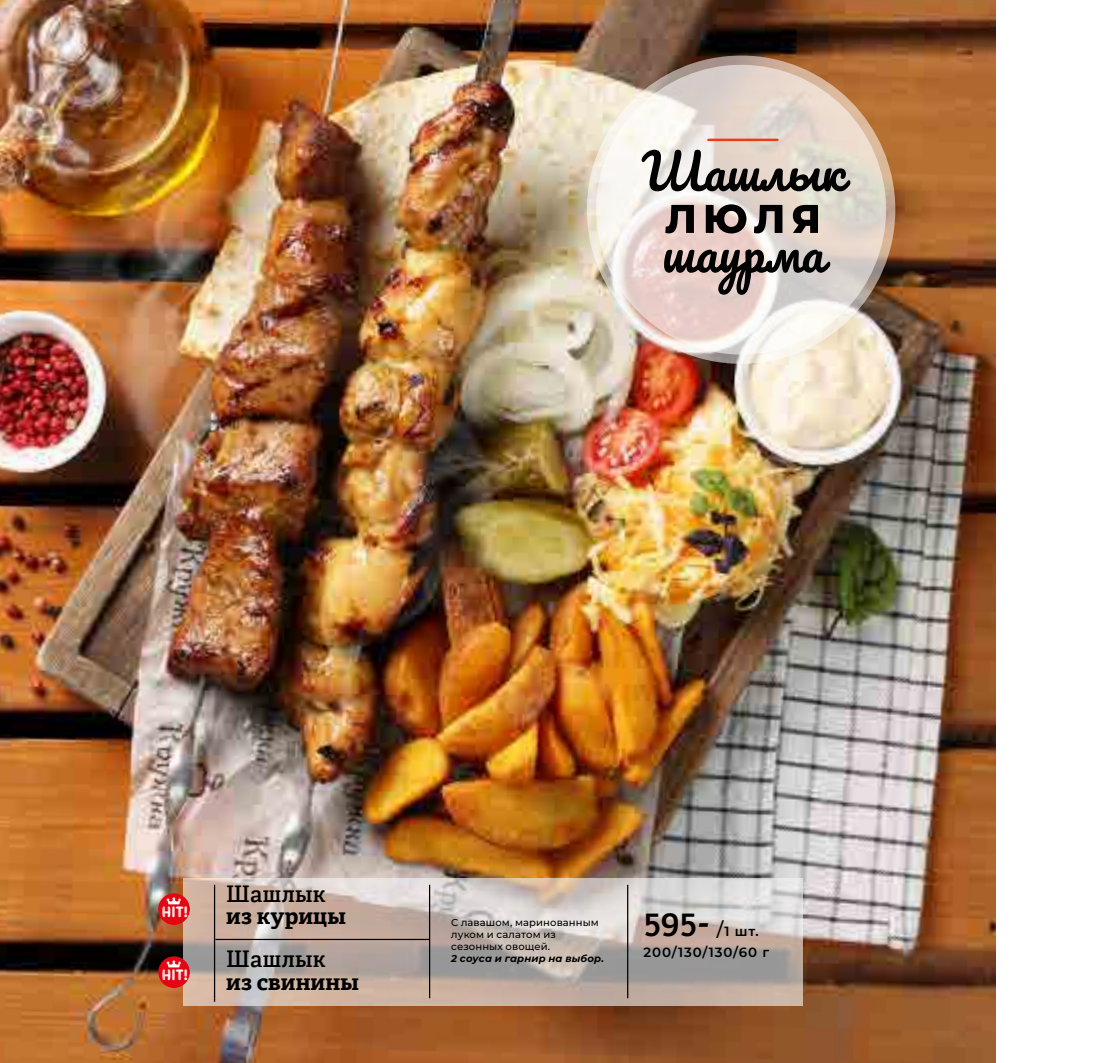
<style>
.page{position:relative;width:1115px;height:1063px;background:#fff}
.page>*{position:absolute;margin:0;border:0;box-sizing:border-box;transform-origin:0 0}
.t1{font:700 29.25px "Euphemia UCAS";color:#000}
.t2{font:700 22.5px "Adelle Cyrillic";letter-spacing:.005em;color:#000}
.t3{font:600 22.5px "Adelle Cyrillic";letter-spacing:.005em;color:#000}
.t4{font:condensed 14.38px "Pinecone MVB Rough 1";letter-spacing:-.03em;color:#fff}
.t5{font:600 13.38px "Montserrat";letter-spacing:.065em;color:#000}
.t6{font:500 10px/12px "Montserrat";letter-spacing:.015em;color:#000}
.t7{font:italic 700 10px "Montserrat";letter-spacing:.015em;color:#000}
.s1{font-family:"Montserrat";font-weight:500;font-size:18.75px}
.s2{font-family:"Montserrat";font-weight:600;font-size:13.38px}
</style>
<div class="page">
<img style="left:0;top:0;width:995px;height:1063px">
<svg style="left:587px;top:56px;width:308px;height:308px;background:#d8c8bb"></svg>
<svg style="left:596px;top:65px;width:290px;height:290px"></svg>
<svg style="left:665px;top:204px;width:153px;height:29px;background:#736a66"></svg>
<svg style="left:641px;top:150px;width:209px;height:41px;background:#95908a"></svg>
<svg style="left:664px;top:250px;width:166px;height:45px;background:#908583"></svg>
<hr style="left:708px;top:139px;width:69px;height:2px;background:#e74011">
<svg style="left:183px;top:878px;width:619px;height:128px;background:#c3b5ae"></svg>
<div style="left:158px;top:893px;width:32px;height:32px;background:#e30613;border-radius:50%"></div>
<svg style="left:167px;top:897px;width:14px;height:7px"></svg>
<div style="left:158px;top:956px;width:32px;height:32px;background:#e30613;border-radius:50%"></div>
<svg style="left:167px;top:960px;width:14px;height:7px"></svg>
<hr style="left:214px;top:885px;width:1px;height:113px;background:#000">
<hr style="left:429px;top:885px;width:1px;height:113px;background:#000">
<hr style="left:627px;top:885px;width:1px;height:113px;background:#000">
<hr style="left:215px;top:939px;width:214px;height:1px;background:#000">
<h3 class="t4" style="left:162px;top:901px;width:28px">HiT!</h3>
<h3 class="t4" style="left:162px;top:964px;width:28px">HiT!</h3>
<h2 class="t3" style="left:226px;top:880px;width:101px">Шашлык</h2>
<h2 class="t2" style="left:226px;top:903px;width:121px">из курицы</h2>
<h2 class="t3" style="left:226px;top:946px;width:101px">Шашлык</h2>
<h2 class="t2" style="left:226px;top:968px;width:134px">из свинины</h2>
<p class="t6" style="left:451px;top:916px;width:149px">С лавашом, маринованным луком и салатом из сезонных овощей.</p>
<p class="t7" style="left:451px;top:952px;width:154px">2 соуса и гарнир на выбор.</p>
<h1 class="t1" style="left:643px;top:903px;width:117px">595- <span class="s1">/</span><span class="s2">1 шт.</span></h1>
<h3 class="t5" style="left:643px;top:943px;width:127px">200/130/130/60 г</h3>
</div>
